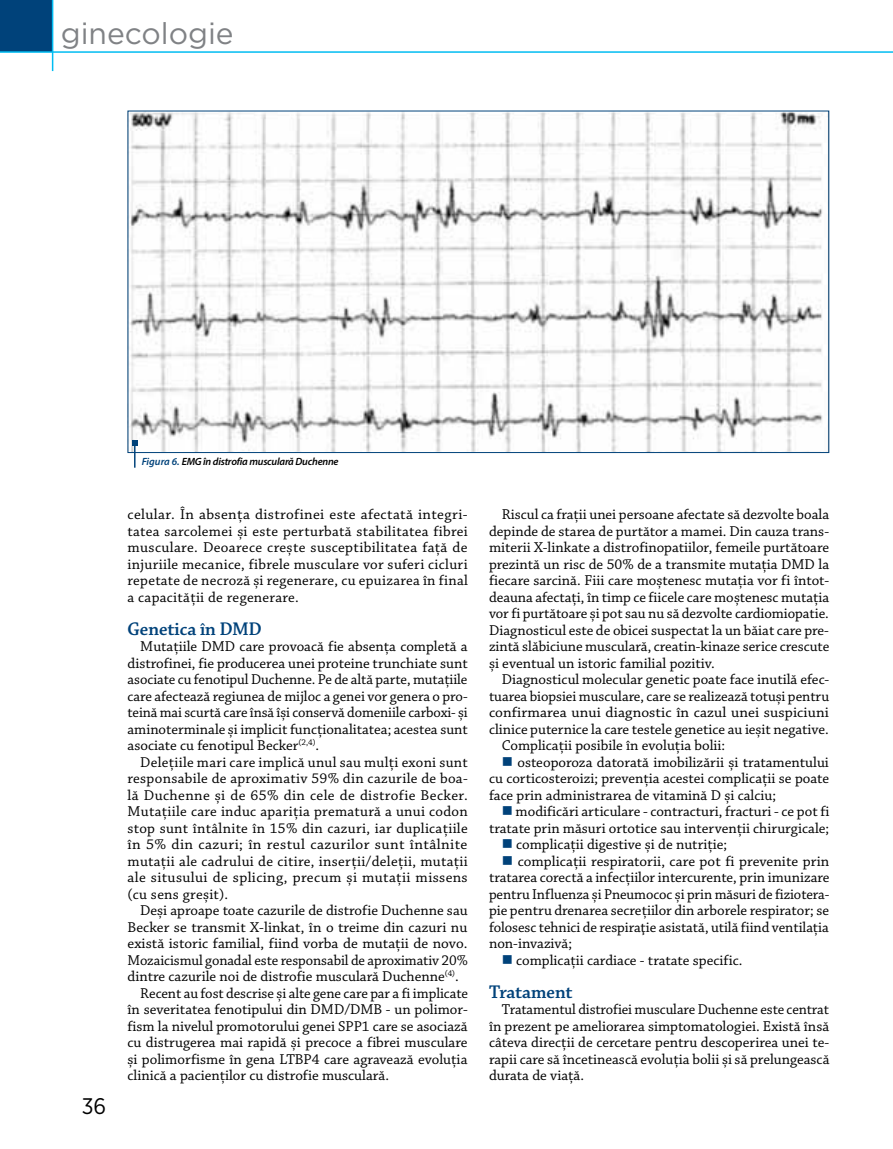
<style>
.page{position:relative;width:893px;height:1149px;background:#fff}
.page>*{position:absolute;margin:0;border:0;box-sizing:border-box;transform-origin:0 0}
.t1{font:30px "Gotham";color:#808285}
.t2{font:22.5px "Gotham Narrow";color:#000}
.t3{font:19.5px "Chaparral Pro Semibold Subh";color:#00427a}
.t4{font:15px/16.5px "Chaparral Pro";color:#000;text-align:justify}
.t5{font:italic 600 10.5px "Myriad Pro";letter-spacing:-.02em;color:#000}
.s1{color:#00427a}
</style>
<div class="page">
<div style="left:0;top:0;width:52px;height:51px;background:#00427a"></div>
<hr style="left:0;top:51px;width:893px;height:2px;background:#00bdf2">
<hr style="left:52px;top:0;width:1px;height:71px;background:#00bdf2">
<img style="left:130px;top:113px;width:693px;height:338px">
<hr style="left:134px;top:442px;width:2px;height:25px;background:#00427a">
<svg style="left:132px;top:439px;width:6px;height:6px"></svg>
<h1 class="t1" style="left:61px;top:14px;width:174px">ginecologie</h1>
<h2 class="t2" style="left:82px;top:1091px;width:26px">36</h2>
<p class="t5" style="left:142px;top:455px;width:198px"><span class="s1">Figura 6.</span> EMG în distrofia musculară Duchenne</p>
<p class="t4" style="left:128px;top:506px;width:342px">celular. În absența distrofinei este afectată integri&shy;tatea sarcolemei și este perturbată stabilitatea fibrei musculare. Deoarece crește susceptibilitatea față de injuriile mecanice, fibrele musculare vor suferi cicluri repetate de necroză și regenerare, cu epuizarea în final a capacității de regenerare.</p>
<h3 class="t3" style="left:128px;top:617px;width:135px">Genetica în DMD</h3>
<p class="t4" style="left:128px;top:638px;width:342px;text-indent:13px">Mutațiile DMD care provoacă fie absența completă a distrofinei, fie producerea unei proteine trunchiate sunt asociate cu fenotipul Duchenne. Pe de altă parte, mutațiile care afectează regiunea de mijloc a genei vor genera o pro&shy;teină mai scurtă care însă își conservă domeniile carboxi- și aminoterminale și implicit funcționalitatea; acestea sunt asociate cu fenotipul Becker<sup>(2,4)</sup>.</p>
<p class="t4" style="left:128px;top:754px;width:342px;text-indent:13px">Delețiile mari care implică unul sau mulți exoni sunt responsabile de aproximativ 59% din cazurile de boa&shy;lă Duchenne și de 65% din cele de distrofie Becker.<br>Mutațiile care induc apariția prematură a unui codon stop sunt întâlnite în 15% din cazuri, iar duplicațiile în 5% din cazuri; în restul cazurilor sunt întâlnite mutații ale cadrului de citire, inserții/deleții, mutații ale situsului de splicing, precum și mutații missens (cu sens greşit).</p>
<p class="t4" style="left:140px;top:902px;width:329px">Deși aproape toate cazurile de distrofie Duchenne sau</p>
<p class="t4" style="left:128px;top:919px;width:341px">Becker se transmit X-linkat, în o treime din cazuri nu</p>
<p class="t4" style="left:128px;top:935px;width:341px">există istoric familial, fiind vorba de mutații de novo.</p>
<p class="t4" style="left:128px;top:952px;width:342px">Mozaicismul gonadal este responsabil de aproximativ 20%</p>
<p class="t4" style="left:128px;top:968px;width:333px">dintre cazurile noi de distrofie musculară Duchenne<sup>(4)</sup>.</p>
<p class="t4" style="left:140px;top:985px;width:329px">Recent au fost descrise și alte gene care par a fi implicate</p>
<p class="t4" style="left:128px;top:1001px;width:342px">în severitatea fenotipului din DMD/DMB - un polimor-</p>
<p class="t4" style="left:128px;top:1018px;width:342px">fism la nivelul promotorului genei SPP1 care se asociază</p>
<p class="t4" style="left:128px;top:1034px;width:341px">cu distrugerea mai rapidă și precoce a fibrei musculare</p>
<p class="t4" style="left:128px;top:1051px;width:341px">și polimorfisme în gena LTBP4 care agravează evoluția</p>
<p class="t4" style="left:128px;top:1067px;width:263px">clinică a pacienților cu distrofie musculară.</p>
<p class="t4" style="left:489px;top:506px;width:342px;text-indent:13px">Riscul ca frații unei persoane afectate să dezvolte boala depinde de starea de purtător a mamei. Din cauza trans&shy;miterii X-linkate a distrofinopatiilor, femeile purtătoare prezintă un risc de 50% de a transmite mutația DMD la fiecare sarcină. Fiii care moștenesc mutația vor fi întot&shy;deauna afectați, în timp ce fiicele care moștenesc mutația vor fi purtătoare și pot sau nu să dezvolte cardiomiopatie.<br>Diagnosticul este de obicei suspectat la un băiat care pre&shy;zintă slăbiciune musculară, creatin-kinaze serice crescute și eventual un istoric familial pozitiv.</p>
<p class="t4" style="left:502px;top:671px;width:329px">Diagnosticul molecular genetic poate face inutilă efec-</p>
<p class="t4" style="left:489px;top:688px;width:342px">tuarea biopsiei musculare, care se realizează totuși pentru</p>
<p class="t4" style="left:489px;top:704px;width:341px">confirmarea unui diagnostic în cazul unei suspiciuni</p>
<p class="t4" style="left:489px;top:721px;width:341px">clinice puternice la care testele genetice au ieșit negative.</p>
<p class="t4" style="left:502px;top:737px;width:225px">Complicații posibile în evoluția bolii:</p>
<p class="t4" style="left:489px;top:754px;width:342px;text-indent:13px"><span class="s1">■</span> osteoporoza datorată imobilizării și tratamentului cu corticosteroizi; prevenția acestei complicații se poate face prin administrarea de vitamină D și calciu;</p>
<p class="t4" style="left:489px;top:803px;width:342px;text-align:right"><span class="s1">■</span> modificări articulare - contracturi, fracturi - ce pot fi tratate prin măsuri ortotice sau intervenții chirurgicale;</p>
<p class="t4" style="left:502px;top:836px;width:227px"><span class="s1">■</span> complicații digestive și de nutriție;</p>
<p class="t4" style="left:489px;top:853px;width:342px;text-indent:13px"><span class="s1">■</span> complicații respiratorii, care pot fi prevenite prin tratarea corectă a infecțiilor intercurente, prin imunizare pentru Influenza și Pneumococ și prin măsuri de fiziotera&shy;pie pentru drenarea secrețiilor din arborele respirator; se folosesc tehnici de respiraţie asistată, utilă fiind ventilația non-invazivă;</p>
<p class="t4" style="left:502px;top:952px;width:242px"><span class="s1">■</span> complicații cardiace - tratate specific.</p>
<h3 class="t3" style="left:489px;top:980px;width:85px">Tratament</h3>
<p class="t4" style="left:489px;top:1001px;width:342px;text-indent:13px">Tratamentul distrofiei musculare Duchenne este centrat în prezent pe ameliorarea simptomatologiei. Există însă câteva direcții de cercetare pentru descoperirea unei te&shy;rapii care să încetinească evoluția bolii și să prelungească durata de viață.</p>
</div>
